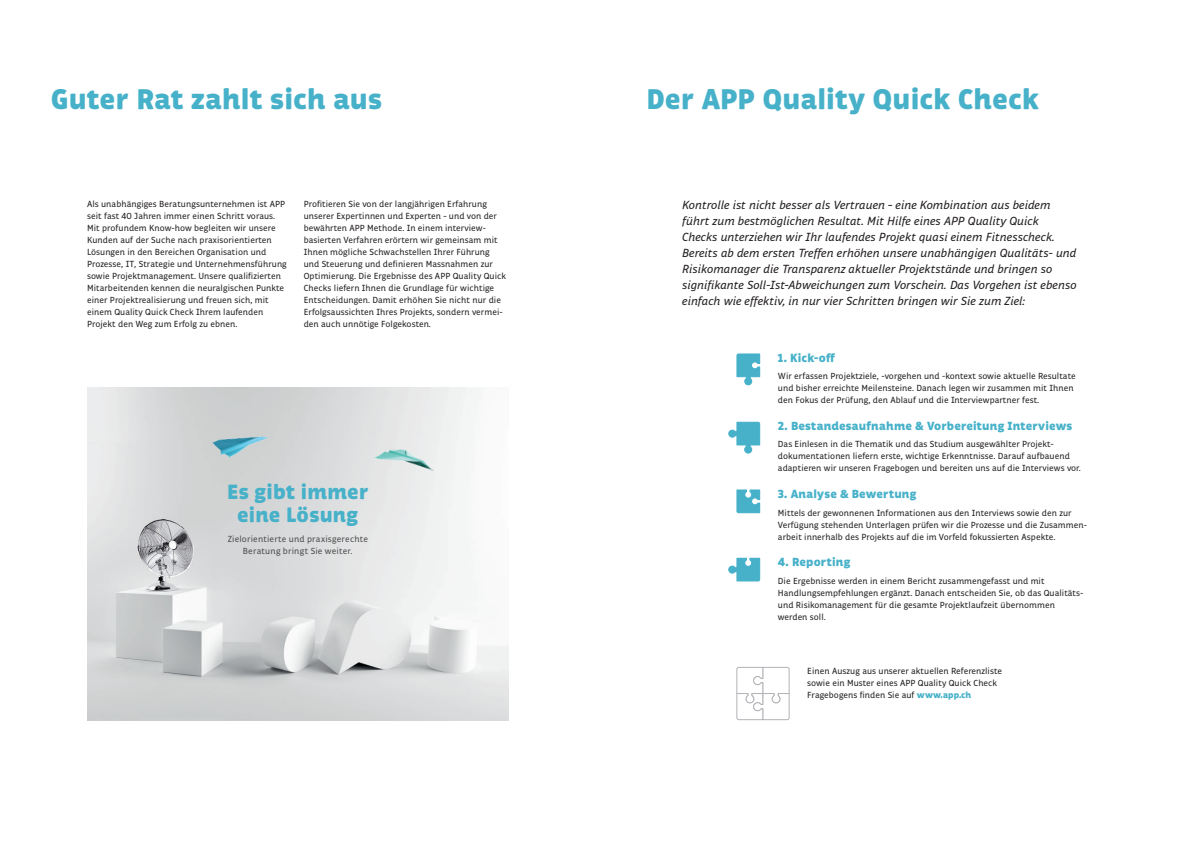
<style>
.page{position:relative;width:1191px;height:842px;background:#fff}
.page>*{position:absolute;margin:0;border:0;box-sizing:border-box;transform-origin:0 0}
.Titel{font:900 29px "Respublika FY";letter-spacing:.01em;color:#46b1c9}
.Titel-2{font:900 21px/23px "Respublika FY";letter-spacing:.01em;color:#46b1c9;text-align:center}
.Einleitung{font:italic 12px/16px "Respublika FY";letter-spacing:.005em;color:#231f20}
.Untertitel{font:900 12px "Respublika FY";letter-spacing:.015em;color:#46b1c9}
.Fliesstext{font:9px/12px "Respublika FY";letter-spacing:.005em;color:#231f20}
.Titel-3{font:9px/12px "Respublika FY";letter-spacing:.015em;color:#4b4c4d;text-align:center}
.s1{font-weight:900;color:#46b1c9}
</style>
<div class="page">
<img style="left:87px;top:387px;width:421px;height:333px">
<img style="left:211px;top:432px;width:60px;height:29px">
<img style="left:374px;top:447px;width:60px;height:27px">
<svg style="left:736px;top:667px;width:53px;height:53px"></svg>
<svg style="left:736px;top:353px;width:24px;height:32px"></svg>
<svg style="left:728px;top:422px;width:32px;height:32px"></svg>
<svg style="left:728px;top:558px;width:32px;height:23px"></svg>
<svg style="left:736px;top:489px;width:24px;height:24px"></svg>
<p class="Titel" style="left:51px;top:80px;width:333px">Guter Rat zahlt sich aus</p>
<p class="Titel" style="left:646px;top:80px;width:394px">Der APP Quality Quick Check</p>
<p class="Fliesstext" style="left:87px;top:198px;width:201px">Als unabhängiges Beratungsunternehmen ist APP seit fast 40 Jahren immer einen Schritt voraus.<br>Mit profundem Know-how begleiten wir unsere Kunden auf der Suche nach praxisorientierten Lösungen in den Bereichen Organisation und Prozesse, IT, Strategie und Unternehmensführung sowie Projektmanagement. Unsere qualifizierten Mitarbeitenden kennen die neuralgischen Punkte einer Projektrealisierung und freuen sich, mit einem Quality Quick Check Ihrem laufenden Projekt den Weg zum Erfolg zu ebnen.</p>
<p class="Fliesstext" style="left:304px;top:198px;width:204px">Profitieren Sie von der langjährigen Erfahrung unserer Expertinnen und Experten – und von der bewährten APP Methode. In einem interview&shy;basierten Verfahren erörtern wir gemeinsam mit Ihnen mögliche Schwachstellen Ihrer Führung und Steuerung und definieren Massnahmen zur Optimierung. Die Ergebnisse des APP Quality Quick Checks liefern Ihnen die Grundlage für wichtige Entscheidungen. Damit erhöhen Sie nicht nur die Erfolgsaussichten Ihres Projekts, sondern vermei&shy;den auch unnötige Folgekosten.</p>
<p class="Einleitung" style="left:682px;top:198px;width:396px">Kontrolle ist nicht besser als Vertrauen – eine Kombination aus beidem führt zum bestmöglichen Resultat. Mit Hilfe eines APP Quality Quick Checks unterziehen wir Ihr laufendes Projekt quasi einem Fitnesscheck.<br>Bereits ab dem ersten Treffen erhöhen unsere unabhängigen Qualitäts- und Risikomanager die Transparenz aktueller Projektstände und bringen so signifikante Soll-Ist-Abweichungen zum Vorschein. Das Vorgehen ist ebenso einfach wie effektiv, in nur vier Schritten bringen wir Sie zum Ziel:</p>
<p class="Titel-2" style="left:227px;top:482px;width:143px">Es gibt immer eine Lösung</p>
<p class="Titel-3" style="left:228px;top:533px;width:142px">Zielorientierte und praxisgerechte<br>Beratung bringt Sie weiter.</p>
<p class="Untertitel" style="left:778px;top:350px;width:59px">1. Kick-off</p>
<p class="Fliesstext" style="left:778px;top:371px;width:299px">Wir erfassen Projektziele, -vorgehen und -kontext sowie aktuelle Resultate und bisher erreichte Meilensteine. Danach legen wir zusammen mit Ihnen den Fokus der Prüfung, den Ablauf und die Interviewpartner fest.</p>
<p class="Untertitel" style="left:778px;top:418px;width:296px">2. Bestandesaufnahme &amp; Vorbereitung Interviews</p>
<p class="Fliesstext" style="left:778px;top:439px;width:304px">Das Einlesen in die Thematik und das Studium ausgewählter Projekt&shy;dokumentationen liefern erste, wichtige Erkenntnisse. Darauf aufbauend adaptieren wir unseren Fragebogen und bereiten uns auf die Interviews vor.</p>
<p class="Untertitel" style="left:778px;top:486px;width:140px">3. Analyse &amp; Bewertung</p>
<p class="Fliesstext" style="left:778px;top:507px;width:310px">Mittels der gewonnenen Informationen aus den Interviews sowie den zur<br>Verfügung stehenden Unterlagen prüfen wir die Prozesse und die Zusammen&shy;arbeit innerhalb des Projekts auf die im Vorfeld fokussierten Aspekte.</p>
<p class="Untertitel" style="left:778px;top:554px;width:74px">4. Reporting</p>
<p class="Fliesstext" style="left:778px;top:575px;width:307px">Die Ergebnisse werden in einem Bericht zusammengefasst und mit Handlungsempfehlungen ergänzt. Danach entscheiden Sie, ob das Qualitäts&shy;und Risikomanagement für die gesamte Projektlaufzeit übernommen werden soll.</p>
<p class="Fliesstext" style="left:807px;top:665px;width:196px">Einen Auszug aus unserer aktuellen Referenzliste sowie ein Muster eines APP Quality Quick Check<br>Fragebogens finden Sie auf <span class="s1">www.app.ch</span></p>
</div>
